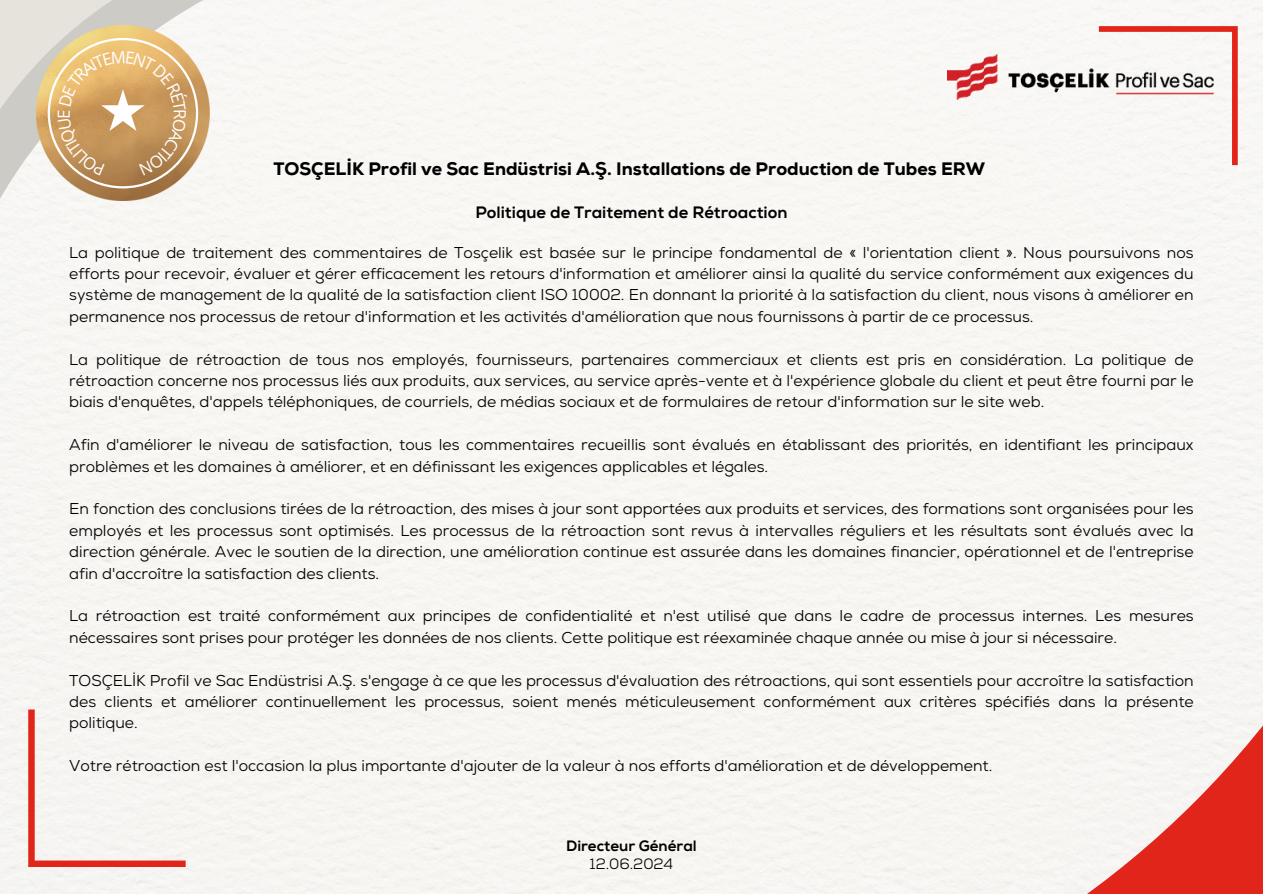
<style>
.page{position:relative;width:1263px;height:894px;background:#fff}
.page>*{position:absolute;margin:0;border:0;box-sizing:border-box;transform-origin:0 0}
.t1{font:800 18px "Nexa";color:#000}
.t2{font:16.5px "Nexa X Bold";color:#000}
.t3{font:15.75px/21.3px "Nexa";color:#000;text-align:justify}
.t4{font:15px "Nexa X Bold";color:#000}
.t5{font:15px "Nexa";color:#000}
</style>
<div class="page">
<div style="left:0;top:0;width:1263px;height:893px;background:#f8f6f3"></div>
<div style="left:555px;top:161px;width:708px;height:732px;background:#f7f6f3"></div>
<div style="left:0;top:0;width:467px;height:473px;background:#f8f7f3"></div>
<svg style="left:0;top:0;width:341px;height:347px;fill:#f8f7f3"></svg>
<svg style="left:28px;top:709px;width:158px;height:157px"></svg>
<svg style="left:1099px;top:26px;width:139px;height:139px"></svg>
<img style="left:947px;top:55px;width:266px;height:45px">
<img style="left:37px;top:26px;width:172px;height:174px">
<svg style="left:48px;top:38px;width:150px;height:150px;background:#d3aa73"></svg>
<p class="t1" style="left:273px;top:162px;width:713px">TOSÇELİK Profil ve Sac Endüstrisi A.Ş. Installations de Production de Tubes ERW</p>
<p class="t2" style="left:475px;top:202px;width:314px">Politique de Traitement de Rétroaction</p>
<p class="t3" style="left:69px;top:243px;width:1126px">La politique de traitement des commentaires de Tosçelik est basée sur le principe fondamental de « l'orientation client ». Nous poursuivons nos efforts pour recevoir, évaluer et gérer efficacement les retours d'information et améliorer ainsi la qualité du service conformément aux exigences du système de management de la qualité de la satisfaction client ISO 10002. En donnant la priorité à la satisfaction du client, nous visons à améliorer en permanence nos processus de retour d'information et les activités d'amélioration que nous fournissons à partir de ce processus.</p>
<p class="t3" style="left:69px;top:350px;width:1126px">La politique de rétroaction de tous nos employés, fournisseurs, partenaires commerciaux et clients est pris en considération. La politique de rétroaction concerne nos processus liés aux produits, aux services, au service après-vente et à l'expérience globale du client et peut être fourni par le biais d'enquêtes, d'appels téléphoniques, de courriels, de médias sociaux et de formulaires de retour d'information sur le site web.</p>
<p class="t3" style="left:69px;top:435px;width:1126px">Afin d'améliorer le niveau de satisfaction, tous les commentaires recueillis sont évalués en établissant des priorités, en identifiant les principaux problèmes et les domaines à améliorer, et en définissant les exigences applicables et légales.</p>
<p class="t3" style="left:69px;top:499px;width:1126px">En fonction des conclusions tirées de la rétroaction, des mises à jour sont apportées aux produits et services, des formations sont organisées pour les employés et les processus sont optimisés. Les processus de la rétroaction sont revus à intervalles réguliers et les résultats sont évalués avec la direction générale. Avec le soutien de la direction, une amélioration continue est assurée dans les domaines financier, opérationnel et de l'entreprise afin d'accroître la satisfaction des clients.</p>
<p class="t3" style="left:69px;top:606px;width:1126px">La rétroaction est traité conformément aux principes de confidentialité et n'est utilisé que dans le cadre de processus internes. Les mesures nécessaires sont prises pour protéger les données de nos clients. Cette politique est réexaminée chaque année ou mise à jour si nécessaire.</p>
<p class="t3" style="left:69px;top:670px;width:1126px">TOSÇELİK Profil ve Sac Endüstrisi A.Ş. s'engage à ce que les processus d'évaluation des rétroactions, qui sont essentiels pour accroître la satisfaction des clients et améliorer continuellement les processus, soient menés méticuleusement conformément aux critères spécifiés dans la présente politique.</p>
<p class="t3" style="left:69px;top:756px;width:925px">Votre rétroaction est l'occasion la plus importante d'ajouter de la valeur à nos efforts d'amélioration et de développement.</p>
<p class="t4" style="left:566px;top:835px;width:132px">Directeur Général</p>
<p class="t5" style="left:590px;top:857px;width:85px">12.06.2024</p>
</div>
